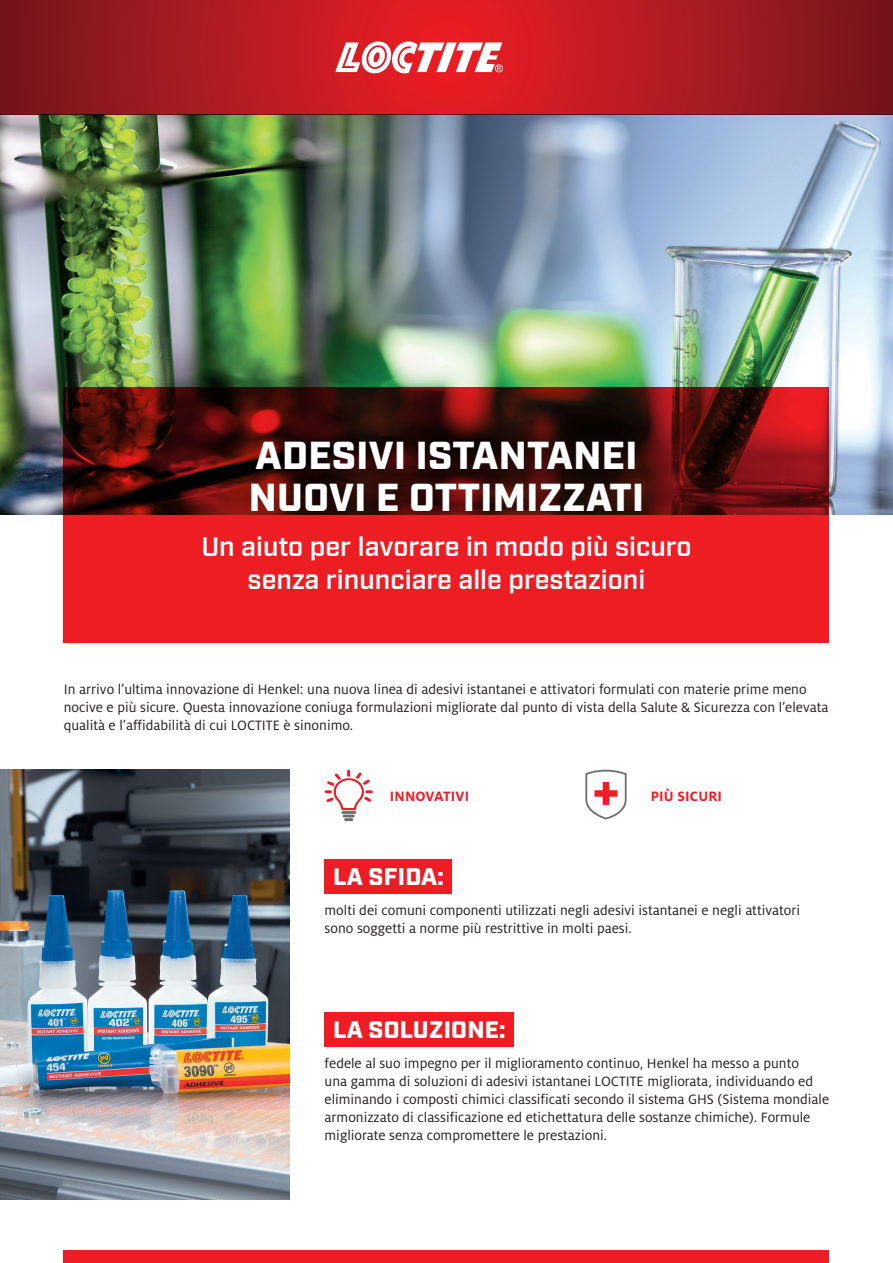
<style>
.page{position:relative;width:893px;height:1263px;background:#fff}
.page>*{position:absolute;margin:0;border:0;box-sizing:border-box;transform-origin:0 0}
.t1{font:900 39px/42px "Industry";letter-spacing:.01em;color:#fff}
.t2{font:600 27px/32.4px "Industry";color:#fff;text-align:center}
.t3{font:900 24px "Industry";letter-spacing:.01em;color:#fff}
.t4{font:15px/18px "Henkel Milo";color:#231f20}
.t5{font:700 15px "Henkel Milo";letter-spacing:.01em;color:#ee1d23}
</style>
<div class="page">
<svg style="left:0;top:0;width:893px;height:115px;background:#ac1a21"></svg>
<img style="left:0;top:115px;width:893px;height:399px">
<svg style="left:64px;top:387px;width:765px;height:255px;background:#9a1416"></svg>
<div style="left:64px;top:1250px;width:765px;height:13px;background:#ee1d23"></div>
<img style="left:0;top:770px;width:289px;height:429px">
<svg style="left:335px;top:41px;width:168px;height:32px"></svg>
<svg style="left:325px;top:770px;width:48px;height:51px"></svg>
<svg style="left:585px;top:769px;width:42px;height:51px"></svg>
<div style="left:325px;top:859px;width:127px;height:34px;background:#ee1d23"></div>
<div style="left:325px;top:1012px;width:189px;height:34px;background:#ee1d23"></div>
<h1 class="t1" style="left:249px;top:436px;width:397px">ADESIVI ISTANTANEI<br>NUOVI E OTTIMIZZATI</h1>
<h2 class="t2" style="left:201px;top:532px;width:492px">Un aiuto per lavorare in modo più sicuro senza rinunciare alle prestazioni</h2>
<p class="t4" style="left:64px;top:680px;width:766px">In arrivo l’ultima innovazione di Henkel: una nuova linea di adesivi istantanei e attivatori formulati con materie prime meno nocive e più sicure. Questa innovazione coniuga formulazioni migliorate dal punto di vista della Salute &amp; Sicurezza con l’elevata qualità e l’affidabilità di cui LOCTITE è sinonimo.</p>
<p class="t5" style="left:390px;top:787px;width:81px">INNOVATIVI</p>
<p class="t5" style="left:651px;top:787px;width:73px">PIÙ SICURI</p>
<h3 class="t3" style="left:333px;top:862px;width:112px">LA SFIDA:</h3>
<p class="t4" style="left:325px;top:901px;width:477px">molti dei comuni componenti utilizzati negli adesivi istantanei e negli attivatori sono soggetti a norme più restrittive in molti paesi.</p>
<h3 class="t3" style="left:333px;top:1015px;width:174px">LA SOLUZIONE:</h3>
<p class="t4" style="left:325px;top:1054px;width:506px">fedele al suo impegno per il miglioramento continuo, Henkel ha messo a punto<br>una gamma di soluzioni di adesivi istantanei LOCTITE migliorata, individuando ed eliminando i composti chimici classificati secondo il sistema GHS (Sistema mondiale armonizzato di classificazione ed etichettatura delle sostanze chimiche). Formule migliorate senza compromettere le prestazioni.</p>
</div>
